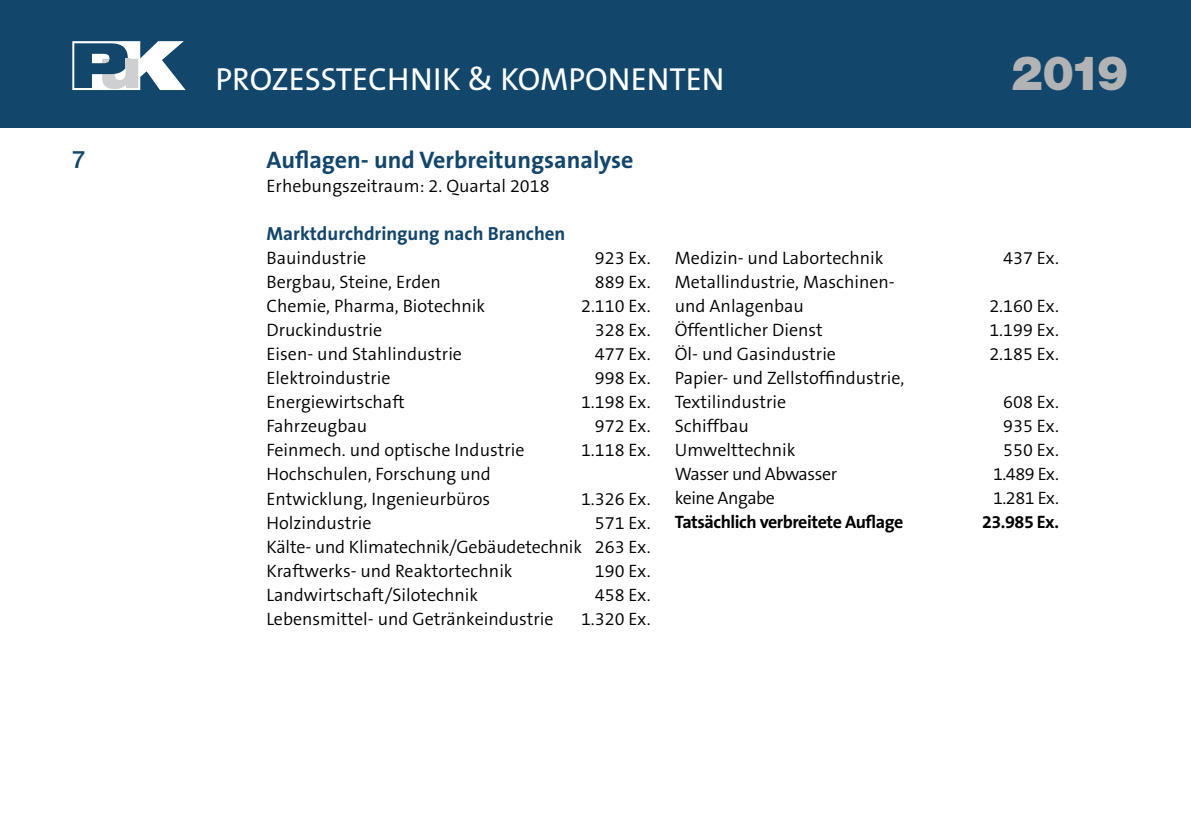
<style>
.page{position:relative;width:1191px;height:840px;background:#fff}
.page>*{position:absolute;margin:0;border:0;box-sizing:border-box;transform-origin:0 0}
.t1{font:900 47.4px "Helvetica Neue LT Std";color:#b1b3b4}
.t2{font:32px "The Sans B5 Plain";color:#fff}
.t3{font:700 24px "The Sans B7";color:#12466b}
.t4{font:500 24px "Helvetica Neue LT Std";color:#12466b}
.t5{font:700 19px "The Sans B7";color:#12466b}
.t6{font:300 18px/24px "The Sans B4";color:#000}
.t7{font:700 18px "The Sans B7";letter-spacing:-.025em;color:#000}
.t8{font:300 18px "The Sans B4";letter-spacing:-.025em;color:#000}
</style>
<div class="page">
<div style="left:0;top:0;width:1191px;height:128px;background:#12466b"></div>
<svg style="left:72px;top:41px;width:114px;height:49px"></svg>
<h3 class="t4" style="left:72px;top:145px;width:15px">7</h3>
<h2 class="t2" style="left:215px;top:62px;width:510px">PROZESSTECHNIK &amp; KOMPONENTEN</h2>
<h1 class="t1" style="left:1011px;top:45px;width:119px">2019</h1>
<h3 class="t3" style="left:266px;top:147px;width:368px">Auflagen- und Verbreitungsanalyse</h3>
<p class="t6" style="left:266px;top:174px;width:285px">Erhebungszeitraum: 2. Quartal 2018</p>
<p class="t5" style="left:266px;top:223px;width:300px">Marktdurchdringung nach Branchen</p>
<p class="t6" style="left:266px;top:246px;width:101px">Bauindustrie</p>
<p class="t6" style="left:595px;top:246px;width:57px">923 Ex.</p>
<p class="t6" style="left:266px;top:270px;width:176px">Bergbau, Steine, Erden</p>
<p class="t6" style="left:595px;top:270px;width:57px">889 Ex.</p>
<p class="t6" style="left:266px;top:294px;width:220px">Chemie, Pharma, Biotechnik</p>
<p class="t6" style="left:581px;top:294px;width:71px">2.110 Ex.</p>
<p class="t6" style="left:266px;top:318px;width:117px">Druckindustrie</p>
<p class="t6" style="left:595px;top:318px;width:57px">328 Ex.</p>
<p class="t6" style="left:266px;top:342px;width:197px">Eisen- und Stahlindustrie</p>
<p class="t6" style="left:595px;top:342px;width:57px">477 Ex.</p>
<p class="t6" style="left:266px;top:366px;width:125px">Elektroindustrie</p>
<p class="t6" style="left:595px;top:366px;width:57px">998 Ex.</p>
<p class="t6" style="left:266px;top:390px;width:140px">Energiewirtschaft</p>
<p class="t6" style="left:581px;top:390px;width:71px">1.198 Ex.</p>
<p class="t6" style="left:266px;top:414px;width:102px">Fahrzeugbau</p>
<p class="t6" style="left:595px;top:414px;width:57px">972 Ex.</p>
<p class="t6" style="left:266px;top:438px;width:259px">Feinmech. und optische Industrie</p>
<p class="t6" style="left:581px;top:438px;width:71px">1.118 Ex.</p>
<p class="t6" style="left:266px;top:462px;width:226px">Hochschulen, Forschung und<br>Entwicklung, Ingenieurbüros</p>
<p class="t6" style="left:581px;top:486px;width:71px">1.326 Ex.</p>
<p class="t6" style="left:266px;top:510px;width:106px">Holzindustrie</p>
<p class="t6" style="left:266px;top:510px;width:386px;text-align:justify;text-indent:328px">571 Ex.<br>Kälte- und Klimatechnik/Gebäudetechnik 263 Ex.<br>Kraftwerks- und Reaktortechnik</p>
<p class="t6" style="left:595px;top:558px;width:57px">190 Ex.</p>
<p class="t6" style="left:266px;top:582px;width:213px">Landwirtschaft/Silotechnik</p>
<p class="t6" style="left:595px;top:582px;width:57px">458 Ex.</p>
<p class="t6" style="left:266px;top:606px;width:289px">Lebensmittel- und Getränkeindustrie</p>
<p class="t6" style="left:581px;top:606px;width:71px">1.320 Ex.</p>
<p class="t6" style="left:675px;top:246px;width:210px">Medizin- und Labortechnik</p>
<p class="t6" style="left:1003px;top:246px;width:57px">437 Ex.</p>
<p class="t6" style="left:675px;top:270px;width:220px">Metallindustrie, Maschinen&shy;und Anlagenbau</p>
<p class="t6" style="left:989px;top:294px;width:71px">2.160 Ex.</p>
<p class="t6" style="left:675px;top:318px;width:150px">Öffentlicher Dienst</p>
<p class="t6" style="left:989px;top:318px;width:71px">1.199 Ex.</p>
<p class="t6" style="left:675px;top:342px;width:163px">Öl- und Gasindustrie</p>
<p class="t6" style="left:989px;top:342px;width:71px">2.185 Ex.</p>
<p class="t6" style="left:675px;top:366px;width:231px">Papier- und Zellstoffindustrie,<br>Textilindustrie</p>
<p class="t6" style="left:1003px;top:390px;width:57px">608 Ex.</p>
<p class="t6" style="left:675px;top:414px;width:75px">Schiffbau</p>
<p class="t6" style="left:1003px;top:414px;width:57px">935 Ex.</p>
<p class="t6" style="left:675px;top:438px;width:122px">Umwelttechnik</p>
<p class="t6" style="left:1003px;top:438px;width:57px">550 Ex.</p>
<p class="t8" style="left:675px;top:464px;width:164px">Wasser und Abwasser</p>
<p class="t6" style="left:993px;top:462px;width:67px">1.489 Ex.</p>
<p class="t8" style="left:675px;top:488px;width:102px">keine Angabe</p>
<p class="t6" style="left:993px;top:486px;width:67px">1.281 Ex.</p>
<p class="t7" style="left:675px;top:512px;width:230px">Tatsächlich verbreitete Auflage</p>
<p class="t7" style="left:982px;top:512px;width:78px">23.985 Ex.</p>
</div>
